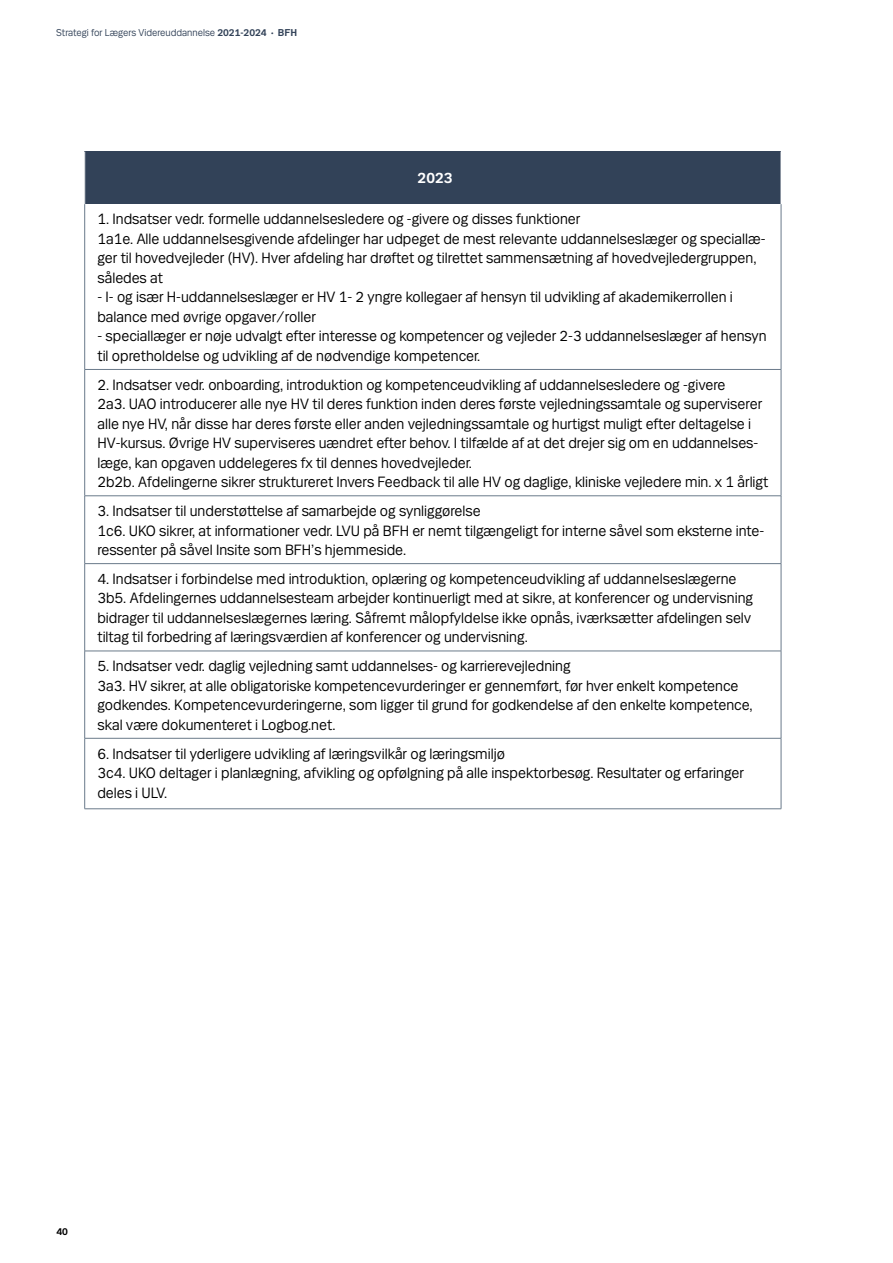
<style>
.page{position:relative;width:893px;height:1263px;background:#fff}
.page>*{position:absolute;margin:0;border:0;box-sizing:border-box;transform-origin:0 0}
.TAbel_brød{font:15.75px/19.5px "Mari";color:#000}
.Tabelheader1{font:700 15.75px "Mari";color:#fff}
.t1{font:10.5px "Mari";color:#324258}
.t2{font:700 10.5px "Mari";color:#000}
.s1{font-weight:700}
.s2{font-weight:300;font-size:6px}
</style>
<div class="page">
<div style="left:85px;top:152px;width:696px;height:52px;background:#324258"></div>
<hr style="left:84px;top:204px;width:1px;height:165px;background:#6a7a8a">
<hr style="left:781px;top:204px;width:1px;height:165px;background:#6a7a8a">
<hr style="left:85px;top:369px;width:696px;height:1px;background:#6a7a8a">
<hr style="left:84px;top:370px;width:1px;height:126px;background:#6a7a8a">
<hr style="left:781px;top:370px;width:1px;height:126px;background:#6a7a8a">
<hr style="left:85px;top:495px;width:696px;height:1px;background:#6a7a8a">
<hr style="left:84px;top:496px;width:1px;height:67px;background:#6a7a8a">
<hr style="left:781px;top:496px;width:1px;height:67px;background:#6a7a8a">
<hr style="left:85px;top:563px;width:696px;height:1px;background:#6a7a8a">
<hr style="left:84px;top:564px;width:1px;height:87px;background:#6a7a8a">
<hr style="left:781px;top:564px;width:1px;height:87px;background:#6a7a8a">
<hr style="left:85px;top:651px;width:696px;height:1px;background:#6a7a8a">
<hr style="left:84px;top:651px;width:1px;height:87px;background:#6a7a8a">
<hr style="left:781px;top:651px;width:1px;height:87px;background:#6a7a8a">
<hr style="left:85px;top:738px;width:696px;height:1px;background:#6a7a8a">
<hr style="left:84px;top:738px;width:1px;height:71px;background:#6a7a8a">
<hr style="left:781px;top:738px;width:1px;height:71px;background:#6a7a8a">
<hr style="left:85px;top:808px;width:696px;height:1px;background:#6a7a8a">
<p class="t1" style="left:56px;top:26px;width:243px">Strategi for Lægers Videreuddannelse <span class="s1">2021-2024</span> <span class="s2">•</span> <span class="s1">BFH</span></p>
<h3 class="Tabelheader1" style="left:417px;top:169px;width:37px">2023</h3>
<p class="TAbel_brød" style="left:97px;top:209px;width:484px">1. Indsatser vedr. formelle uddannelsesledere og -givere og disses funktioner</p>
<p class="TAbel_brød" style="left:97px;top:228px;width:670px">1a1e. Alle uddannelsesgivende afdelinger har udpeget de mest relevante uddannelseslæger og speciallæ&shy;ger til hovedvejleder (HV). Hver afdeling har drøftet og tilrettet sammensætning af hovedvejledergruppen, således at</p>
<p class="TAbel_brød" style="left:97px;top:287px;width:637px">- I- og især H-uddannelseslæger er HV 1- 2 yngre kollegaer af hensyn til udvikling af akademikerrollen i balance med øvrige opgaver/roller</p>
<p class="TAbel_brød" style="left:97px;top:326px;width:671px">- speciallæger er nøje udvalgt efter interesse og kompetencer og vejleder 2-3 uddannelseslæger af hensyn til opretholdelse og udvikling af de nødvendige kompetencer.</p>
<p class="TAbel_brød" style="left:97px;top:374px;width:630px">2. Indsatser vedr. onboarding, introduktion og kompetenceudvikling af uddannelsesledere og -givere</p>
<p class="TAbel_brød" style="left:97px;top:394px;width:666px">2a3. UAO introducerer alle nye HV til deres funktion inden deres første vejledningssamtale og superviserer alle nye HV, når disse har deres første eller anden vejledningssamtale og hurtigst muligt efter deltagelse i HV-kursus. Øvrige HV superviseres uændret efter behov. I tilfælde af at det drejer sig om en uddannelses&shy;læge, kan opgaven uddelegeres fx til dennes hovedvejleder.</p>
<p class="TAbel_brød" style="left:97px;top:472px;width:672px">2b2b. Afdelingerne sikrer struktureret Invers Feedback til alle HV og daglige, kliniske vejledere min. x 1 årligt</p>
<p class="TAbel_brød" style="left:97px;top:501px;width:385px">3. Indsatser til understøttelse af samarbejde og synliggørelse</p>
<p class="TAbel_brød" style="left:97px;top:520px;width:668px">1c6. UKO sikrer, at informationer vedr. LVU på BFH er nemt tilgængeligt for interne såvel som eksterne inte&shy;ressenter på såvel Insite som BFH’s hjemmeside.</p>
<p class="TAbel_brød" style="left:97px;top:568px;width:641px">4. Indsatser i forbindelse med introduktion, oplæring og kompetenceudvikling af uddannelseslægerne</p>
<p class="TAbel_brød" style="left:97px;top:588px;width:657px;text-align:justify">3b5. Afdelingernes uddannelsesteam arbejder kontinuerligt med at sikre, at konferencer og undervisning bidrager til uddannelseslægernes læring. Såfremt målopfyldelse ikke opnås, iværksætter afdelingen selv tiltag til forbedring af læringsværdien af konferencer og undervisning.</p>
<p class="TAbel_brød" style="left:97px;top:656px;width:475px">5. Indsatser vedr. daglig vejledning samt uddannelses- og karrierevejledning</p>
<p class="TAbel_brød" style="left:97px;top:675px;width:657px">3a3. HV sikrer, at alle obligatoriske kompetencevurderinger er gennemført, før hver enkelt kompetence godkendes. Kompetencevurderingerne, som ligger til grund for godkendelse af den enkelte kompetence, skal være dokumenteret i Logbog.net.</p>
<p class="TAbel_brød" style="left:97px;top:743px;width:409px">6. Indsatser til yderligere udvikling af læringsvilkår og læringsmiljø</p>
<p class="TAbel_brød" style="left:97px;top:762px;width:648px">3c4. UKO deltager i planlægning, afvikling og opfølgning på alle inspektorbesøg. Resultater og erfaringer deles i ULV.</p>
<p class="t2" style="left:56px;top:1225px;width:13px">40</p>
</div>
